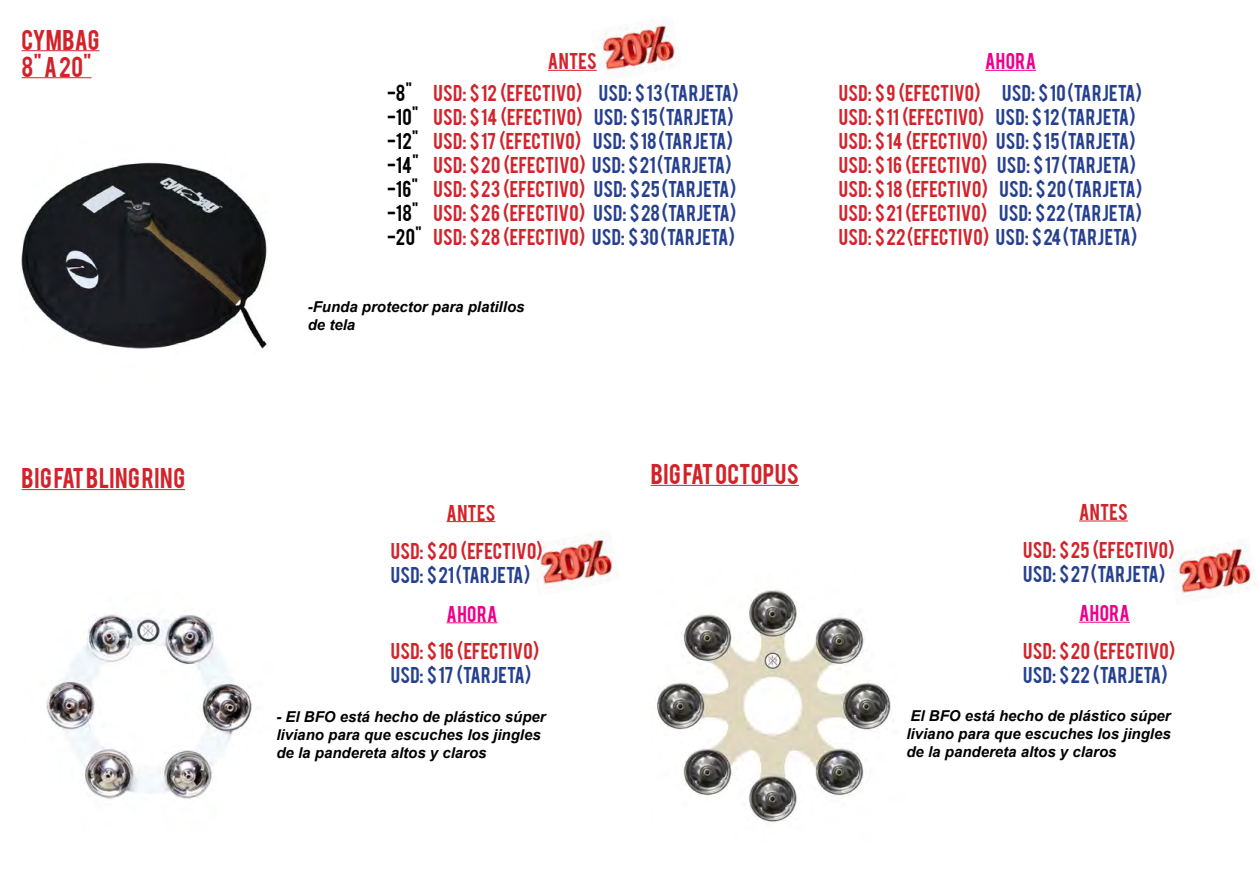
<style>
.page{position:relative;width:1259px;height:893px;background:#fff}
.page>*{position:absolute;margin:0;border:0;box-sizing:border-box;transform-origin:0 0}
.t1{font:22.5px/27px "Bebas";letter-spacing:.02em;color:#d2232a}
.t2{font:18px/24px "Bebas";color:#d2232a}
.t3{font:18px "Bebas";color:#25408f}
.t4{font:18px/24px "Bebas";letter-spacing:.02em;color:#000}
.t5{font:18px "Bebas";letter-spacing:.025em;color:#ec008c}
.t6{font:italic 700 15px/18px "Arial";color:#000}
.s1{color:#25408f}
</style>
<div class="page">
<img style="left:533px;top:538px;width:83px;height:53px">
<img style="left:591px;top:24px;width:87px;height:52px">
<img style="left:1172px;top:547px;width:82px;height:52px">
<img style="left:46px;top:614px;width:206px;height:186px">
<img style="left:656px;top:590px;width:235px;height:233px">
<hr style="left:22px;top:489px;width:163px;height:1px;background:#d2232a">
<hr style="left:22px;top:50px;width:77px;height:1px;background:#d2232a">
<hr style="left:22px;top:77px;width:70px;height:1px;background:#d2232a">
<hr style="left:651px;top:485px;width:148px;height:1px;background:#d2232a">
<img style="left:21px;top:162px;width:247px;height:188px">
<hr style="left:548px;top:70px;width:49px;height:1px;background:#d2232a">
<hr style="left:985px;top:70px;width:51px;height:1px;background:#ec008c">
<hr style="left:446px;top:521px;width:49px;height:1px;background:#d2232a">
<hr style="left:1079px;top:521px;width:48px;height:1px;background:#d2232a">
<hr style="left:446px;top:622px;width:51px;height:1px;background:#ec008c">
<hr style="left:1079px;top:622px;width:51px;height:1px;background:#ec008c">
<p class="t1" style="left:22px;top:25px;width:79px">CYMBAG<br>8" A 20"</p>
<p class="t1" style="left:22px;top:463px;width:165px">BIG FAT BLING RING</p>
<p class="t4" style="left:387px;top:80px;width:36px">-8" -10" -12" -14" -16" -18" -20"</p>
<p class="t2" style="left:548px;top:48px;width:50px">ANTES</p>
<p class="t5" style="left:985px;top:48px;width:52px">AHORA</p>
<p class="t2" style="left:433px;top:80px;width:307px">USD: $ 12 (EFECTIVO) <span class="s1">USD: $ 13 (TARJETA)<br></span>USD: $ 14 (EFECTIVO) <span class="s1">USD: $ 15 (TARJETA)<br></span>USD: $ 17 (EFECTIVO) <span class="s1">USD: $ 18 (TARJETA)<br></span>USD: $ 20 (EFECTIVO) <span class="s1">USD: $ 21 (TARJETA)<br></span>USD: $ 23 (EFECTIVO) <span class="s1">USD: $ 25 (TARJETA)<br></span>USD: $ 26 (EFECTIVO) <span class="s1">USD: $ 28 (TARJETA)<br></span>USD: $ 28 (EFECTIVO) <span class="s1">USD: $ 30 (TARJETA)</span></p>
<p class="t2" style="left:839px;top:80px;width:305px">USD: $ 9 (EFECTIVO) <span class="s1">USD: $ 10 (TARJETA)<br></span>USD: $ 11 (EFECTIVO) <span class="s1">USD: $ 12 (TARJETA)<br></span>USD: $ 14 (EFECTIVO) <span class="s1">USD: $ 15 (TARJETA)<br></span>USD: $ 16 (EFECTIVO) <span class="s1">USD: $ 17 (TARJETA)<br></span>USD: $ 18 (EFECTIVO) <span class="s1">USD: $ 20 (TARJETA)<br></span>USD: $ 21 (EFECTIVO) <span class="s1">USD: $ 22 (TARJETA)<br></span>USD: $ 22 (EFECTIVO) <span class="s1">USD: $ 24 (TARJETA)</span></p>
<p class="t6" style="left:308px;top:298px;width:218px">-Funda protector para platillos de tela</p>
<p class="t1" style="left:651px;top:459px;width:150px">BIG FAT OCTOPUS</p>
<p class="t2" style="left:446px;top:499px;width:50px">ANTES</p>
<p class="t2" style="left:1079px;top:499px;width:50px">ANTES</p>
<p class="t2" style="left:391px;top:537px;width:154px">USD: $ 20 (EFECTIVO)</p>
<p class="t3" style="left:391px;top:561px;width:141px">USD: $ 21 (TARJETA)</p>
<p class="t2" style="left:1023px;top:537px;width:153px">USD: $ 25 (EFECTIVO)</p>
<p class="t3" style="left:1023px;top:561px;width:144px">USD: $ 27 (TARJETA)</p>
<p class="t5" style="left:446px;top:601px;width:52px">AHORA</p>
<p class="t5" style="left:1079px;top:600px;width:52px">AHORA</p>
<p class="t2" style="left:391px;top:638px;width:150px">USD: $ 16 (EFECTIVO)</p>
<p class="t3" style="left:391px;top:662px;width:142px">USD: $ 17 (TARJETA)</p>
<p class="t2" style="left:1023px;top:637px;width:154px">USD: $ 20 (EFECTIVO)</p>
<p class="t3" style="left:1023px;top:662px;width:146px">USD: $ 22 (TARJETA)</p>
<p class="t6" style="left:276px;top:708px;width:271px">- El BFO está hecho de plástico súper liviano para que escuches los jingles de la pandereta altos y claros</p>
<p class="t6" style="left:906px;top:707px;width:266px;text-align:justify">El BFO está hecho de plástico súper liviano para que escuches los jingles de la pandereta altos y claros</p>
</div>
